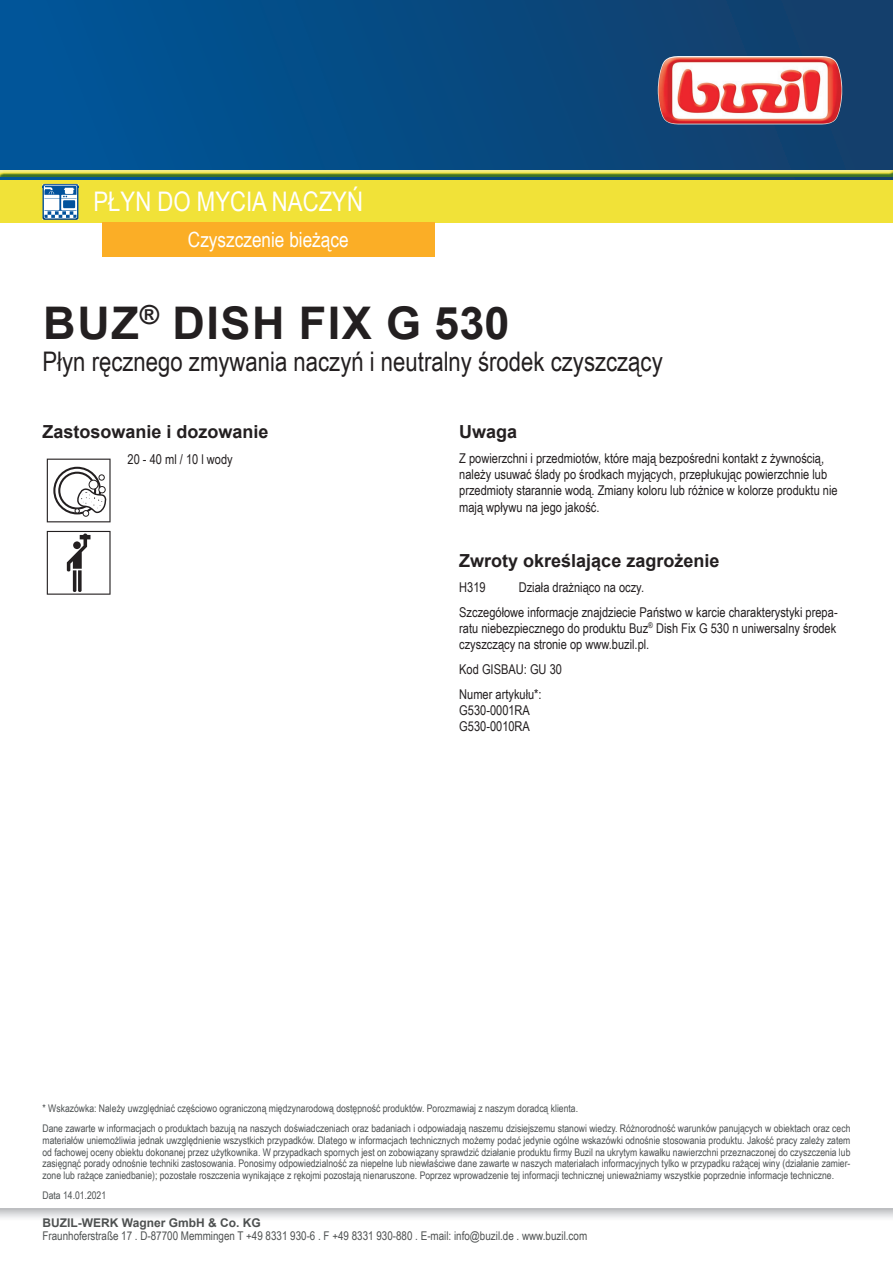
<style>
.page{position:relative;width:893px;height:1263px;background:#fff}
.page>*{position:absolute;margin:0;border:0;box-sizing:border-box;transform-origin:0 0}
.t1{font:700 45px "Arial";letter-spacing:.035em;color:#231f20}
.t2{font:27px "Arial Narrow";color:#231f20}
.t3{font:27px "Arial Narrow";color:#fff}
.t4{font:21px "Arial Narrow";color:#fff}
.t5{font:700 18px "Arial";color:#231f20}
.t6{font:13.5px/16.2px "Arial Narrow";color:#231f20}
.t7{font:12px "Arial Narrow";color:#4e5151}
.t8{font:700 12px "Arial";color:#4e5151}
.t9{font:10.5px/11.7px "Arial Narrow";color:#4d5152}
</style>
<div class="page">
<svg style="left:0;top:1209px;width:893px;height:9px;background:#d9dadc"></svg>
<svg style="left:47px;top:459px;width:64px;height:63px"></svg>
<svg style="left:47px;top:531px;width:64px;height:64px"></svg>
<div style="left:0;top:0;width:893px;height:180px;background:linear-gradient(to right,#00569a,#143e69)"></div>
<img style="left:658px;top:56px;width:184px;height:68px">
<hr style="left:0;top:0;width:1px;height:180px;background:#015599">
<div style="left:0;top:169px;width:893px;height:8px;background:#015599;opacity:.75"></div>
<div style="left:0;top:180px;width:893px;height:43px;background:#f1e238"></div>
<img style="left:43px;top:184px;width:35px;height:36px">
<svg style="left:44px;top:185px;width:35px;height:33px"></svg>
<div style="left:102px;top:223px;width:333px;height:34px;background:#fbae26"></div>
<h2 class="t3" style="left:94px;top:182px;width:271px">PŁYN DO MYCIA NACZYŃ</h2>
<h3 class="t4" style="left:188px;top:225px;width:162px">Czyszczenie bieżące</h3>
<h1 class="t1" style="left:43px;top:291px;width:468px">BUZ<sup>®</sup> DISH FIX G 530</h1>
<h2 class="t2" style="left:43px;top:342px;width:622px">Płyn ręcznego zmywania naczyń i neutralny środek czyszczący</h2>
<h3 class="t5" style="left:43px;top:419px;width:228px">Zastosowanie i dozowanie</h3>
<p class="t6" style="left:128px;top:451px;width:107px">20 - 40 ml / 10 l wody</p>
<h3 class="t5" style="left:459px;top:419px;width:60px">Uwaga</h3>
<p class="t6" style="left:459px;top:450px;width:380px">Z powierzchni i przedmiotów, które mają bezpośredni kontakt z żywnością, należy usuwać ślady po środkach myjących, przepłukując powierzchnie lub przedmioty starannie wodą. Zmiany koloru lub różnice w kolorze produktu nie mają wpływu na jego jakość.</p>
<h3 class="t5" style="left:459px;top:548px;width:262px">Zwroty określające zagrożenie</h3>
<p class="t6" style="left:459px;top:579px;width:28px">H319</p>
<p class="t6" style="left:459px;top:574px;width:380px;line-height:24.8px;text-indent:60px">Działa drażniąco na oczy.<br>Szczegółowe informacje znajdziecie Państwo w karcie charakterystyki prepa-</p>
<p class="t6" style="left:459px;top:619px;width:379px">ratu niebezpiecznego do produktu Buz<sup>®</sup> Dish Fix G 530 n uniwersalny środek czyszczący na stronie op www.buzil.pl.</p>
<p class="t6" style="left:459px;top:656px;width:104px;line-height:24.8px">Kod GISBAU: GU 30<br>Numer artykułu*:</p>
<p class="t6" style="left:459px;top:701px;width:72px">G530-0001RA<br>G530-0010RA</p>
<p class="t9" style="left:43px;top:1098px;width:809px;line-height:20.2px">* Wskazówka: Należy uwzględniać częściowo ograniczoną międzynarodową dostępność produktów. Porozmawiaj z naszym doradcą klienta.<br>Dane zawarte w informacjach o produktach bazują na naszych doświadczeniach oraz badaniach i odpowiadają naszemu dzisiejszemu stanowi wiedzy. Różnorodność warunków panujących w obiektach oraz cech</p>
<p class="t9" style="left:43px;top:1134px;width:809px;text-align:justify">materiałów uniemożliwia jednak uwzględnienie wszystkich przypadków. Dlatego w informacjach technicznych możemy podać jedynie ogólne wskazówki odnośnie stosowania produktu. Jakość pracy zależy zatem od fachowej oceny obiektu dokonanej przez użytkownika. W przypadkach spornych jest on zobowiązany sprawdzić działanie produktu firmy Buzil na ukrytym kawałku nawierzchni przeznaczonej do czyszczenia lub zasięgnąć porady odnośnie techniki zastosowania. Ponosimy odpowiedzialność za niepełne lub niewłaściwe dane zawarte w naszych materiałach informacyjnych tylko w przypadku rażącej winy (działanie zamier&shy;zone lub rażące zaniedbanie); pozostałe roszczenia wynikające z rękojmi pozostają nienaruszone. Poprzez wprowadzenie tej informacji technicznej unieważniamy wszystkie poprzednie informacje techniczne.</p>
<p class="t9" style="left:43px;top:1189px;width:65px">Data 14.01.2021</p>
<p class="t8" style="left:43px;top:1214px;width:220px">BUZIL-WERK Wagner GmbH &amp; Co. KG</p>
<p class="t7" style="left:43px;top:1227px;width:546px">Fraunhoferstraße 17 . D-87700 Memmingen T +49 8331 930-6 . F +49 8331 930-880 . E-mail: info@buzil.de . www.buzil.com</p>
</div>
